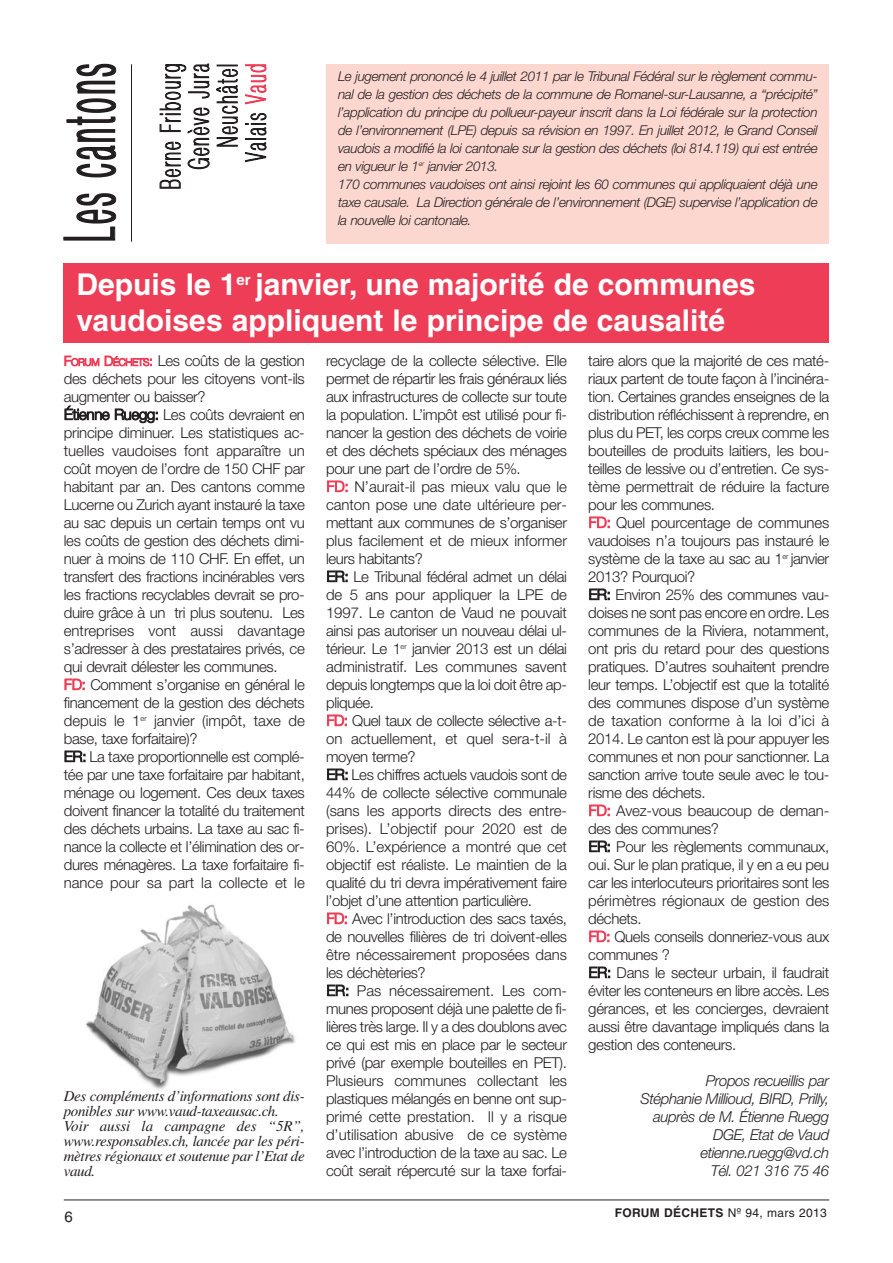
<style>
.page{position:relative;width:893px;height:1263px;background:#fff}
.page>*{position:absolute;margin:0;border:0;box-sizing:border-box;transform-origin:0 0}
.t1{font:300 71.4px "Helvetica Neue";letter-spacing:.165em;color:#231f20;scale:.36 1}
.t2{font:700 30px/36px "Helvetica";color:#fff}
.t3{font:100 28.5px/28.5px "Helvetica Neue";letter-spacing:.16em;color:#231f20;text-align:right;scale:.53 1}
.t4{font:300 15px/18px "Helvetica Neue";letter-spacing:-.025em;color:#231f20}
.t5{font:italic 15px/15px "Times";letter-spacing:-.025em;color:#231f20}
.t6{font:italic 300 15px/18px "Helvetica Neue";letter-spacing:-.025em;color:#231f20;text-align:right}
.t7{font:15px "Helvetica";color:#231f20}
.t8{font:italic 300 13.5px/18px "Helvetica Neue";letter-spacing:-.025em;color:#231f20}
.t9{font:12px "Helvetica";letter-spacing:.03em;color:#231f20}
.s1{color:#ee3d56}
.s2{font-size:13.5px;color:#ee3d56}
.s3{font-size:10.2px;color:#ee3d56}
.s4{font-weight:700}
</style>
<div class="page">
<hr style="left:64px;top:1199px;width:765px;height:1px;background:#231f20">
<div style="left:327px;top:64px;width:502px;height:180px;background:#fcd7d0"></div>
<hr style="left:131px;top:64px;width:1px;height:178px;background:#231f20">
<div style="left:64px;top:264px;width:765px;height:79px;background:#ee3d56"></div>
<img style="left:85px;top:904px;width:211px;height:186px">
<h1 class="t1" style="left:46px;top:241px;width:494px;rotate:-90deg">Les cantons</h1>
<h3 class="t3" style="left:156px;top:189px;width:237px;rotate:-90deg">Berne Fribourg<br>Genève Jura<br>Neuchâtel<br>Valais <span class="s1">Vaud</span></h3>
<h2 class="t2" style="left:77px;top:266px;width:681px">Depuis le 1<sup>er</sup> janvier, une majorité de communes vaudoises appliquent le principe de causalité</h2>
<p class="t4" style="left:64px;top:351px;width:242px"><span class="s2">F</span><span class="s3">ORUM</span> <span class="s2">D</span><span class="s3">ÉCHETS</span><span class="s2">:</span> Les coûts de la gestion des déchets pour les citoyens vont-ils augmenter ou baisser?<br>Étienne Ruegg: Les coûts devraient en principe diminuer. Les statistiques ac&shy;tuelles vaudoises font apparaître un coût moyen de l’ordre de 150 CHF par habitant par an. Des cantons comme Lucerne ou Zurich ayant instauré la taxe au sac depuis un certain temps ont vu les coûts de gestion des déchets dimi&shy;nuer à moins de 110 CHF. En effet, un transfert des fractions incinérables vers les fractions recyclables devrait se pro&shy;duire grâce à un tri plus soutenu. Les entreprises vont aussi davantage s’adresser à des prestataires privés, ce qui devrait délester les communes.<br><span class="s1">FD:</span> Comment s’organise en général le financement de la gestion des déchets depuis le 1<sup>er</sup> janvier (impôt, taxe de base, taxe forfaitaire)?<br>ER: La taxe proportionnelle est complé&shy;tée par une taxe forfaitaire par habitant, ménage ou logement. Ces deux taxes doivent financer la totalité du traitement des déchets urbains. La taxe au sac fi&shy;nance la collecte et l’élimination des or&shy;dures ménagères. La taxe forfaitaire fi&shy;nance pour sa part la collecte et le</p>
<p class="t4" style="left:326px;top:351px;width:242px">recyclage de la collecte sélective. Elle permet de répartir les frais généraux liés aux infrastructures de collecte sur toute la population. L’impôt est utilisé pour fi&shy;nancer la gestion des déchets de voirie et des déchets spéciaux des ménages pour une part de l’ordre de 5%.<br><span class="s1">FD:</span> N’aurait-il pas mieux valu que le canton pose une date ultérieure per&shy;mettant aux communes de s’organiser plus facilement et de mieux informer leurs habitants?<br>ER: Le Tribunal fédéral admet un délai de 5 ans pour appliquer la LPE de 1997. Le canton de Vaud ne pouvait ainsi pas autoriser un nouveau délai ul&shy;térieur. Le 1<sup>er</sup> janvier 2013 est un délai administratif. Les communes savent depuis longtemps que la loi doit être ap&shy;pliquée.<br><span class="s1">FD:</span> Quel taux de collecte sélective a-t&shy;on actuellement, et quel sera-t-il à moyen terme?<br>ER: Les chiffres actuels vaudois sont de 44% de collecte sélective communale (sans les apports directs des entre&shy;prises). L’objectif pour 2020 est de 60%. L’expérience a montré que cet objectif est réaliste. Le maintien de la qualité du tri devra impérativement faire l’objet d’une attention particulière.<br><span class="s1">FD:</span> Avec l’introduction des sacs taxés, de nouvelles filières de tri doivent-elles être nécessairement proposées dans les déchèteries?<br>ER: Pas nécessairement. Les com&shy;munes proposent déjà une palette de fi&shy;lières très large. Il y a des doublons avec ce qui est mis en place par le secteur privé (par exemple bouteilles en PET).<br>Plusieurs communes collectant les plastiques mélangés en benne ont sup&shy;primé cette prestation. Il y a risque d’utilisation abusive de ce système avec l’introduction de la taxe au sac. Le coût serait répercuté sur la taxe forfai-</p>
<p class="t4" style="left:588px;top:351px;width:242px">taire alors que la majorité de ces maté&shy;riaux partent de toute façon à l’incinéra&shy;tion. Certaines grandes enseignes de la distribution réfléchissent à reprendre, en plus du PET, les corps creux comme les bouteilles de produits laitiers, les bou&shy;teilles de lessive ou d’entretien. Ce sys&shy;tème permettrait de réduire la facture pour les communes.<br><span class="s1">FD:</span> Quel pourcentage de communes vaudoises n’a toujours pas instauré le système de la taxe au sac au 1<sup>er</sup> janvier 2013? Pourquoi?<br>ER: Environ 25% des communes vau&shy;doises ne sont pas encore en ordre. Les communes de la Riviera, notamment, ont pris du retard pour des questions pratiques. D’autres souhaitent prendre leur temps. L’objectif est que la totalité des communes dispose d’un système de taxation conforme à la loi d’ici à 2014. Le canton est là pour appuyer les communes et non pour sanctionner. La sanction arrive toute seule avec le tou&shy;risme des déchets.<br><span class="s1">FD:</span> Avez-vous beaucoup de deman&shy;des des communes?<br>ER: Pour les règlements communaux, oui. Sur le plan pratique, il y en a eu peu car les interlocuteurs prioritaires sont les périmètres régionaux de gestion des déchets.<br><span class="s1">FD:</span> Quels conseils donneriez-vous aux communes ?<br>ER: Dans le secteur urbain, il faudrait éviter les conteneurs en libre accès. Les gérances, et les concierges, devraient aussi être davantage impliqués dans la gestion des conteneurs.</p>
<p class="t8" style="left:338px;top:67px;width:481px">Le jugement prononcé le 4 juillet 2011 par le Tribunal Fédéral sur le règlement commu&shy;nal de la gestion des déchets de la commune de Romanel-sur-Lausanne, a “précipité” l’application du principe du pollueur-payeur inscrit dans la Loi fédérale sur la protection de l’environnement (LPE) depuis sa révision en 1997. En juillet 2012, le Grand Conseil vaudois a modifié la loi cantonale sur la gestion des déchets (loi 814.119) qui est entrée en vigueur le 1<sup>er</sup> janvier 2013.<br>170 communes vaudoises ont ainsi rejoint les 60 communes qui appliquaient déjà une taxe causale. La Direction générale de l’environnement (DGE) supervise l’application de la nouvelle loi cantonale.</p>
<p class="t6" style="left:640px;top:1071px;width:190px">Propos recueillis par<br>Stéphanie Millioud, BIRD, Prilly, auprès de M. Étienne Ruegg<br>DGE, Etat de Vaud etienne.ruegg@vd.ch<br>Tél. 021 316 75 46</p>
<p class="t5" style="left:64px;top:1089px;width:242px">Des compléments d’informations sont dis&shy;ponibles sur www.vaud-taxeausac.ch.<br>Voir aussi la campagne des “5R”, www.responsables.ch, lancée par les péri&shy;mètres régionaux et soutenue par l’Etat de vaud.</p>
<p class="t7" style="left:64px;top:1208px;width:10px">6</p>
<p class="t9" style="left:615px;top:1205px;width:214px"><span class="s4">FORUM DÉCHETS</span> Nº 94, mars 2013</p>
</div>
